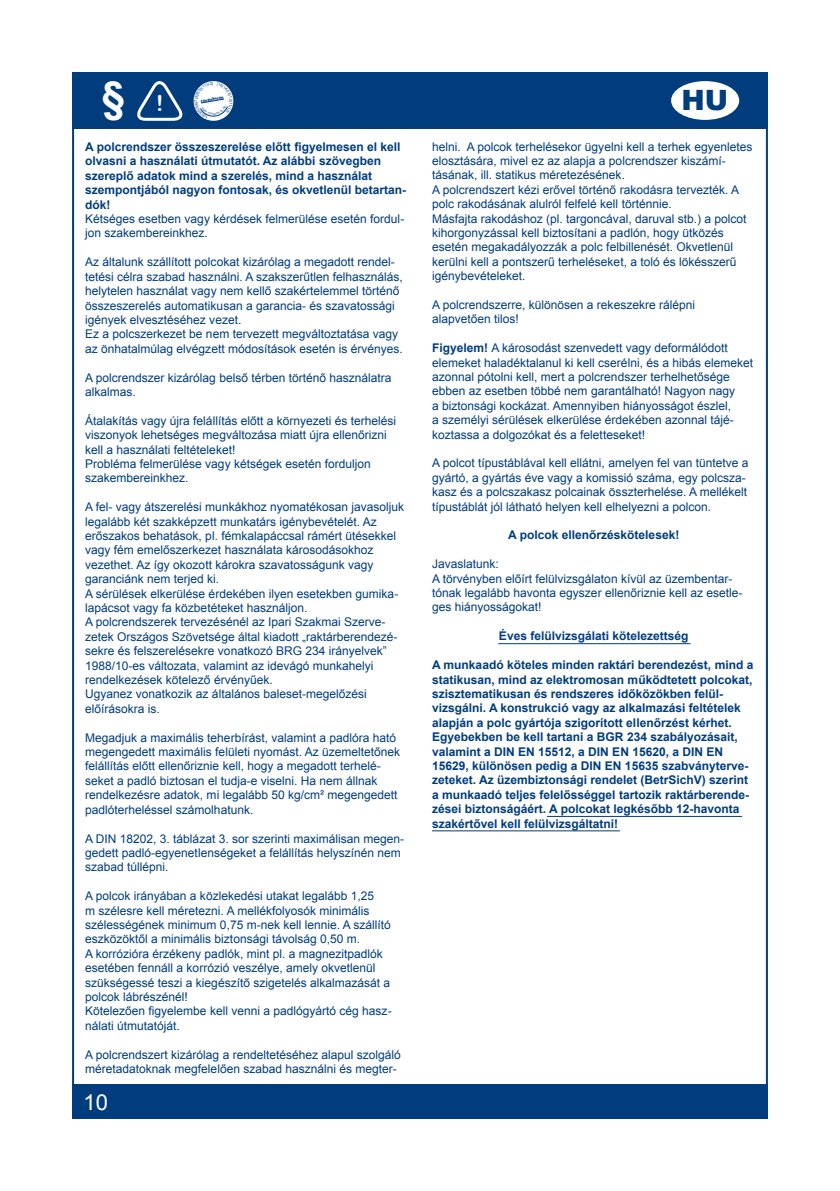
<style>
.page{position:relative;width:840px;height:1191px;background:#fff}
.page>*{position:absolute;margin:0;border:0;box-sizing:border-box;transform-origin:0 0}
.t1{font:700 42px "Arial";color:#fff}
.t2{font:900 28px "Arial";color:#013d7d}
.t3{font:22px "Arial";color:#fff}
.t4{font:12px/14.4px "Arial";color:#013d7d}
.t5{font:700 12px/14.4px "Arial";color:#013d7d}
.t6{font:900 4px "Arial";color:#013d7d}
.s1{font-family:"Arial Rounded MT Bold";font-weight:400;font-size:22px}
.s2{font-weight:700}
</style>
<div class="page">
<div style="left:72px;top:1085px;width:695px;height:34px;background:#013d7d"></div>
<div style="left:72px;top:72px;width:695px;height:57px;background:#013d7d"></div>
<svg style="left:137px;top:81px;width:46px;height:40px"></svg>
<div style="left:670px;top:81px;width:68px;height:39px;background:#fff;border-radius:50%"></div>
<hr style="left:498px;top:643px;width:192px;height:1px;background:#013d7d">
<hr style="left:432px;top:830px;width:187px;height:1px;background:#013d7d">
<hr style="left:546px;top:816px;width:195px;height:1px;background:#013d7d">
<svg style="left:193px;top:81px;width:41px;height:40px"></svg>
<h1 class="t1" style="left:102px;top:69px;width:63px">§ <span class="s1">!</span></h1>
<p class="t6" style="left:200px;top:99px;width:25px;rotate:-10deg">Inspektion</p>
<h2 class="t2" style="left:681px;top:84px;width:48px">HU</h2>
<p class="t4" style="left:432px;top:139px;width:322px">helni. A polcok terhelésekor ügyelni kell a terhek egyenletes elosztására, mivel ez az alapja a polcrendszer kiszámí&shy;tásának, ill. statikus méretezésének.<br>A polcrendszert kézi erővel történő rakodásra tervezték. A polc rakodásának alulról felfelé kell történnie.<br>Másfajta rakodáshoz (pl. targoncával, daruval stb.) a polcot kihorgonyzással kell biztosítani a padlón, hogy ütközés esetén megakadályozzák a polc felbillenését. Okvetlenül kerülni kell a pontszerű terheléseket, a toló és lökésszerű igénybevételeket.</p>
<p class="t4" style="left:432px;top:298px;width:264px">A polcrendszerre, különösen a rekeszekre rálépni alapvetően tilos!</p>
<p class="t4" style="left:432px;top:341px;width:322px"><span class="s2">Figyelem!</span> A károsodást szenvedett vagy deformálódott elemeket haladéktalanul ki kell cserélni, és a hibás elemeket azonnal pótolni kell, mert a polcrendszer terhelhetősége ebben az esetben többé nem garantálható! Nagyon nagy<br>a biztonsági kockázat. Amennyiben hiányosságot észlel,<br>a személyi sérülések elkerülése érdekében azonnal tájé&shy;koztassa a dolgozókat és a feletteseket!</p>
<p class="t4" style="left:432px;top:456px;width:318px">A polcot típustáblával kell ellátni, amelyen fel van tüntetve a gyártó, a gyártás éve vagy a komissió száma, egy polcsza&shy;kasz és a polcszakasz polcainak összterhelése. A mellékelt típustáblát jól látható helyen kell elhelyezni a polcon.</p>
<p class="t5" style="left:508px;top:528px;width:172px">A polcok ellenőrzéskötelesek!</p>
<p class="t4" style="left:432px;top:557px;width:312px">Javaslatunk:<br>A törvényben előírt felülvizsgálaton kívül az üzembentar&shy;tónak legalább havonta egyszer ellenőriznie kell az esetle&shy;ges hiányosságokat!</p>
<p class="t5" style="left:498px;top:629px;width:191px">Éves felülvizsgálati kötelezettség</p>
<p class="t5" style="left:432px;top:658px;width:322px">A munkaadó köteles minden raktári berendezést, mind a statikusan, mind az elektromosan működtetett polcokat, szisztematikusan és rendszeres időközökben felül&shy;vizsgálni. A konstrukció vagy az alkalmazási feltételek alapján a polc gyártója szigorított ellenőrzést kérhet.<br>Egyebekben be kell tartani a BGR 234 szabályozásait, valamint a DIN EN 15512, a DIN EN 15620, a DIN EN 15629, különösen pedig a DIN EN 15635 szabványterve&shy;zeteket. Az üzembiztonsági rendelet (BetrSichV) szerint a munkaadó teljes felelősséggel tartozik raktárberende&shy;zései biztonságáért. A polcokat legkésőbb 12-havonta szakértővel kell felülvizsgáltatni!</p>
<p class="t5" style="left:85px;top:140px;width:322px">A polcrendszer összeszerelése előtt figyelmesen el kell olvasni a használati útmutatót. Az alábbi szövegben szereplő adatok mind a szerelés, mind a használat szempontjából nagyon fontosak, és okvetlenül betartan&shy;dók!</p>
<p class="t4" style="left:85px;top:212px;width:320px">Kétséges esetben vagy kérdések felmerülése esetén fordul&shy;jon szakembereinkhez.</p>
<p class="t4" style="left:85px;top:255px;width:319px">Az általunk szállított polcokat kizárólag a megadott rendel&shy;tetési célra szabad használni. A szakszerűtlen felhasználás, helytelen használat vagy nem kellő szakértelemmel történő összeszerelés automatikusan a garancia- és szavatossági igények elvesztéséhez vezet.<br>Ez a polcszerkezet be nem tervezett megváltoztatása vagy az önhatalmúlag elvégzett módosítások esetén is érvényes.</p>
<p class="t4" style="left:85px;top:370px;width:308px">A polcrendszer kizárólag belső térben történő használatra alkalmas.</p>
<p class="t4" style="left:85px;top:413px;width:312px">Átalakítás vagy újra felállítás előtt a környezeti és terhelési viszonyok lehetséges megváltozása miatt újra ellenőrizni kell a használati feltételeket!<br>Probléma felmerülése vagy kétségek esetén forduljon szakembereinkhez.</p>
<p class="t4" style="left:85px;top:500px;width:320px">A fel- vagy átszerelési munkákhoz nyomatékosan javasoljuk legalább két szakképzett munkatárs igénybevételét. Az erőszakos behatások, pl. fémkalapáccsal rámért ütésekkel vagy fém emelőszerkezet használata károsodásokhoz vezethet. Az így okozott károkra szavatosságunk vagy garanciánk nem terjed ki.<br>A sérülések elkerülése érdekében ilyen esetekben gumika&shy;lapácsot vagy fa közbetéteket használjon.<br>A polcrendszerek tervezésénél az Ipari Szakmai Szerve&shy;zetek Országos Szövetsége által kiadott „raktárberendezé&shy;sekre és felszerelésekre vonatkozó BRG 234 irányelvek” 1988/10-es változata, valamint az idevágó munkahelyi rendelkezések kötelező érvényűek.<br>Ugyanez vonatkozik az általános baleset-megelőzési előírásokra is.</p>
<p class="t4" style="left:85px;top:730px;width:316px">Megadjuk a maximális teherbírást, valamint a padlóra ható megengedett maximális felületi nyomást. Az üzemeltetőnek felállítás előtt ellenőriznie kell, hogy a megadott terhelé&shy;seket a padló biztosan el tudja-e viselni. Ha nem állnak rendelkezésre adatok, mi legalább 50 kg/cm² megengedett padlóterheléssel számolhatunk.</p>
<p class="t4" style="left:85px;top:831px;width:320px">A DIN 18202, 3. táblázat 3. sor szerinti maximálisan megen&shy;gedett padló-egyenetlenségeket a felállítás helyszínén nem szabad túllépni.</p>
<p class="t4" style="left:85px;top:889px;width:308px">A polcok irányában a közlekedési utakat legalább 1,25<br>m szélesre kell méretezni. A mellékfolyosók minimális szélességének minimum 0,75 m-nek kell lennie. A szállító eszközöktől a minimális biztonsági távolság 0,50 m.<br>A korrózióra érzékeny padlók, mint pl. a magnezitpadlók esetében fennáll a korrózió veszélye, amely okvetlenül szükségessé teszi a kiegészítő szigetelés alkalmazását a polcok lábrészénél!<br>Kötelezően figyelembe kell venni a padlógyártó cég hasz&shy;nálati útmutatóját.</p>
<p class="t4" style="left:85px;top:1047px;width:317px">A polcrendszert kizárólag a rendeltetéséhez alapul szolgáló méretadatoknak megfelelően szabad használni és megter-</p>
<h3 class="t3" style="left:83px;top:1087px;width:26px">10</h3>
</div>
